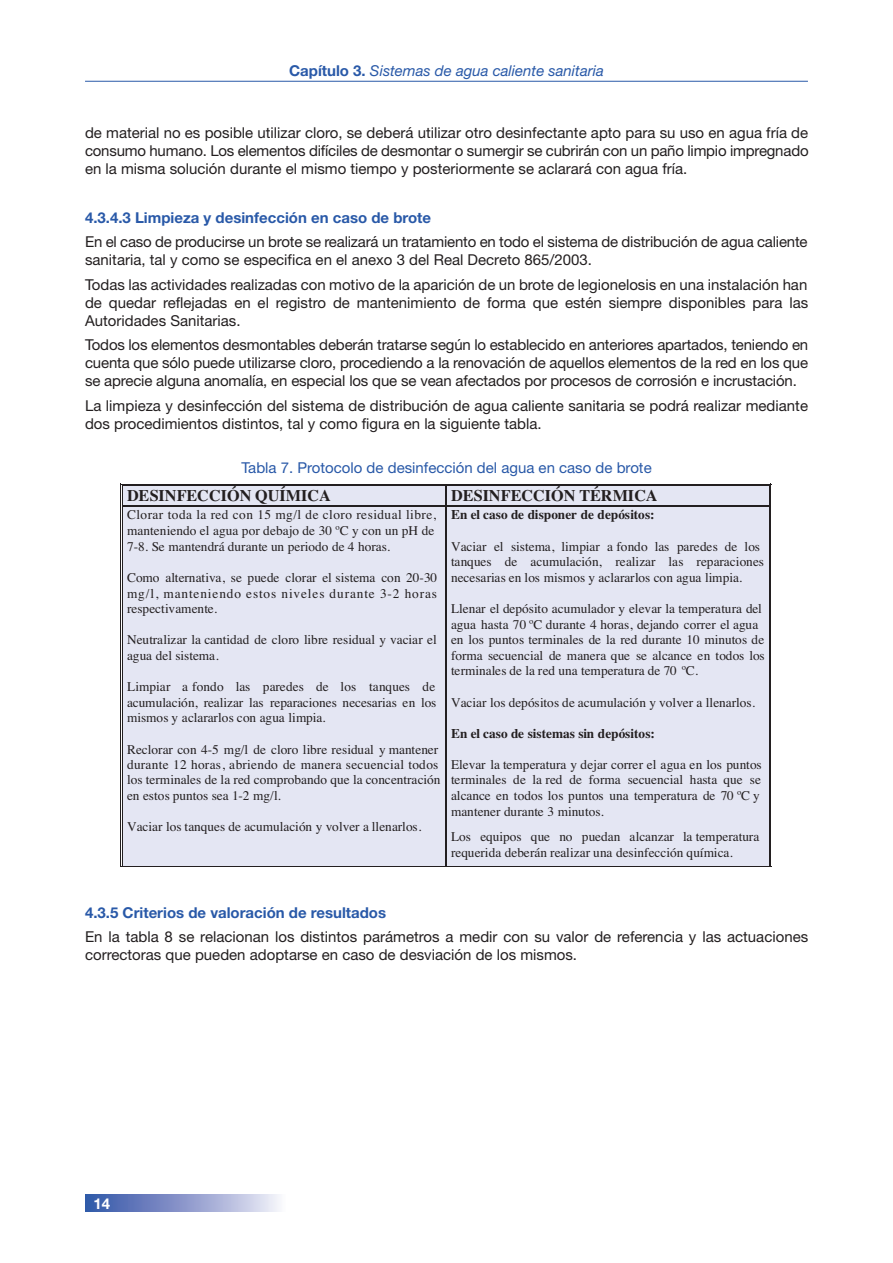
<style>
.page{position:relative;width:893px;height:1263px;background:#fff}
.page>*{position:absolute;margin:0;border:0;box-sizing:border-box;transform-origin:0 0}
.t1{font:700 16.2px "Times";letter-spacing:-.005em;color:#231f20}
.t2{font:15px/18px "Helvetica Neue";color:#231f20;text-align:justify}
.t3{font:700 15px "Helvetica Neue";color:#2959a8}
.t4{font:15px "Helvetica Neue";color:#2959a8}
.t5{font:italic 15px "Helvetica Neue";color:#2959a8}
.t6{font:700 15px "Helvetica Neue";color:#fff}
.t7{font:13.35px/15.6px "Times";color:#231f20}
.t8{font:700 13.35px "Times";letter-spacing:-.01em;color:#231f20}
.s1{font-weight:700;font-style:normal}
</style>
<div class="page">
<svg style="left:85px;top:1195px;width:194px;height:17px;background:#8c9bcc"></svg>
<hr style="left:85px;top:81px;width:723px;height:1px;background:#2959a8">
<div style="left:122px;top:485px;width:648px;height:381px;background:#e4e6f3"></div>
<hr style="left:123px;top:484px;width:322px;height:1px;background:#231f20">
<hr style="left:123px;top:485px;width:322px;height:1px;background:#231f20">
<hr style="left:447px;top:484px;width:322px;height:1px;background:#231f20">
<hr style="left:447px;top:485px;width:322px;height:1px;background:#231f20">
<svg style="left:121px;top:484px;width:2px;height:23px"></svg>
<hr style="left:123px;top:505px;width:322px;height:1px;background:#231f20">
<hr style="left:123px;top:506px;width:322px;height:1px;background:#231f20">
<svg style="left:445px;top:484px;width:2px;height:23px"></svg>
<hr style="left:447px;top:505px;width:322px;height:1px;background:#231f20">
<hr style="left:447px;top:506px;width:322px;height:1px;background:#231f20">
<svg style="left:769px;top:484px;width:2px;height:23px"></svg>
<hr style="left:122px;top:507px;width:1px;height:359px;background:#231f20">
<hr style="left:121px;top:507px;width:1px;height:359px;background:#231f20">
<hr style="left:121px;top:866px;width:324px;height:1px;background:#231f20">
<hr style="left:446px;top:507px;width:1px;height:359px;background:#231f20">
<hr style="left:445px;top:507px;width:1px;height:359px;background:#231f20">
<hr style="left:446px;top:866px;width:323px;height:1px;background:#231f20">
<hr style="left:770px;top:507px;width:1px;height:359px;background:#231f20">
<hr style="left:769px;top:507px;width:1px;height:359px;background:#231f20">
<p class="t5" style="left:289px;top:65px;width:316px"><span class="s1">Capítulo 3.</span> Sistemas de agua caliente sanitaria</p>
<p class="t2" style="left:85px;top:125px;width:725px">de material no es posible utilizar cloro, se deberá utilizar otro desinfectante apto para su uso en agua fría de consumo humano. Los elementos difíciles de desmontar o sumergir se cubrirán con un paño limpio impregnado en la misma solución durante el mismo tiempo y posteriormente se aclarará con agua fría.</p>
<p class="t3" style="left:85px;top:212px;width:348px">4.3.4.3 Limpieza y desinfección en caso de brote</p>
<p class="t2" style="left:85px;top:235px;width:724px">En el caso de producirse un brote se realizará un tratamiento en todo el sistema de distribución de agua caliente sanitaria, tal y como se especifica en el anexo 3 del Real Decreto 865/2003.</p>
<p class="t2" style="left:85px;top:277px;width:725px">Todas las actividades realizadas con motivo de la aparición de un brote de legionelosis en una instalación han de quedar reflejadas en el registro de mantenimiento de forma que estén siempre disponibles para las Autoridades Sanitarias.</p>
<p class="t2" style="left:85px;top:337px;width:725px">Todos los elementos desmontables deberán tratarse según lo establecido en anteriores apartados, teniendo en cuenta que sólo puede utilizarse cloro, procediendo a la renovación de aquellos elementos de la red en los que se aprecie alguna anomalía, en especial los que se vean afectados por procesos de corrosión e incrustación.</p>
<p class="t2" style="left:85px;top:398px;width:724px">La limpieza y desinfección del sistema de distribución de agua caliente sanitaria se podrá realizar mediante dos procedimientos distintos, tal y como figura en la siguiente tabla.</p>
<p class="t4" style="left:241px;top:462px;width:412px">Tabla 7. Protocolo de desinfección del agua en caso de brote</p>
<p class="t1" style="left:127px;top:486px;width:205px">DESINFECCIÓN QUÍMICA</p>
<p class="t1" style="left:451px;top:486px;width:208px">DESINFECCIÓN TÉRMICA</p>
<p class="t7" style="left:127px;top:507px;width:311px">Clorar toda la red con 15 mg/l de cloro residual libre, manteniendo el agua por debajo de 30 ºC y con un pH de<br>7-8. Se mantendrá durante un periodo de 4 horas.</p>
<p class="t7" style="left:127px;top:569px;width:312px;text-align:justify">Como alternativa, se puede clorar el sistema con 20-30 mg/l, manteniendo estos niveles durante 3-2 horas respectivamente.</p>
<p class="t7" style="left:127px;top:632px;width:311px">Neutralizar la cantidad de cloro libre residual y vaciar el agua del sistema.</p>
<p class="t7" style="left:127px;top:679px;width:311px;text-align:justify">Limpiar a fondo las paredes de los tanques de acumulación, realizar las reparaciones necesarias en los mismos y aclararlos con agua limpia.</p>
<p class="t7" style="left:127px;top:741px;width:315px">Reclorar con 4-5 mg/l de cloro libre residual y mantener durante 12 horas, abriendo de manera secuencial todos los terminales de la red comprobando que la concentración en estos puntos sea 1-2 mg/l.</p>
<p class="t7" style="left:127px;top:819px;width:296px">Vaciar los tanques de acumulación y volver a llenarlos.</p>
<p class="t8" style="left:451px;top:507px;width:205px">En el caso de disponer de depósitos:</p>
<p class="t7" style="left:451px;top:538px;width:314px">Vaciar el sistema, limpiar a fondo las paredes de los tanques de acumulación, realizar las reparaciones necesarias en los mismos y aclararlos con agua limpia.</p>
<p class="t7" style="left:451px;top:601px;width:315px">Llenar el depósito acumulador y elevar la temperatura del agua hasta 70 ºC durante 4 horas, dejando correr el agua en los puntos terminales de la red durante 10 minutos de forma secuencial de manera que se alcance en todos los terminales de la red una temperatura de 70 ºC.</p>
<p class="t7" style="left:451px;top:694px;width:305px">Vaciar los depósitos de acumulación y volver a llenarlos.</p>
<p class="t8" style="left:451px;top:725px;width:205px">En el caso de sistemas sin depósitos:</p>
<p class="t7" style="left:451px;top:756px;width:312px">Elevar la temperatura y dejar correr el agua en los puntos terminales de la red de forma secuencial hasta que se alcance en todos los puntos una temperatura de 70 ºC y mantener durante 3 minutos.</p>
<p class="t7" style="left:451px;top:829px;width:310px">Los equipos que no puedan alcanzar la temperatura requerida deberán realizar una desinfección química.</p>
<p class="t3" style="left:85px;top:907px;width:303px">4.3.5 Criterios de valoración de resultados</p>
<p class="t2" style="left:85px;top:929px;width:725px">En la tabla 8 se relacionan los distintos parámetros a medir con su valor de referencia y las actuaciones correctoras que pueden adoptarse en caso de desviación de los mismos.</p>
<p class="t6" style="left:94px;top:1198px;width:18px">14</p>
</div>
